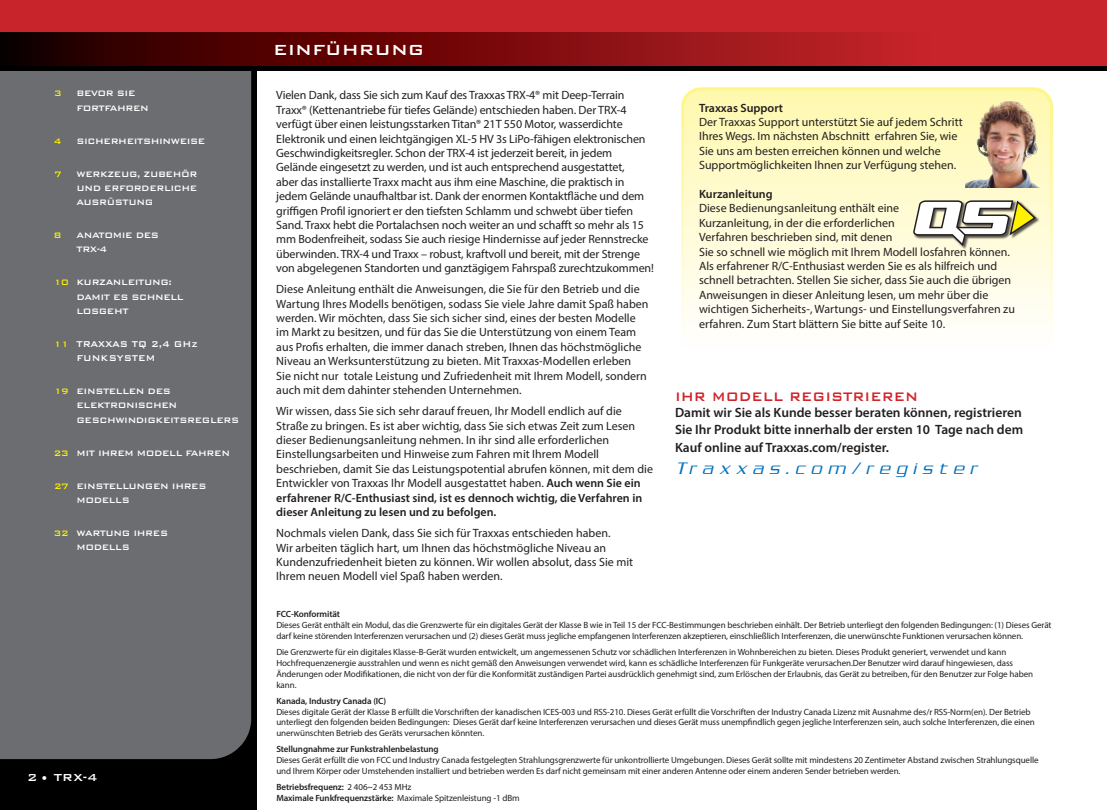
<style>
.page{position:relative;width:1107px;height:810px;background:#fff}
.page>*{position:absolute;margin:0;border:0;box-sizing:border-box;transform-origin:0 0}
.t1{font:500 19.5px "Bank Gothic BT";color:#fff}
.t2{font:italic 18px "Serpentine ICG Light";letter-spacing:.35em;color:#0072bc}
.t3{font:500 16.5px "Bank Gothic BT";color:#d1232a;scale:.91 1}
.t4{font:600 13.5px/16.6px "Myriad Pro";color:#231f20}
.t5{font:500 13.5px "Bank Gothic BT";color:#fff}
.t6{font:12px/14.4px "Myriad Pro";color:#231f20}
.t7{font:600 12px "Myriad Pro";color:#231f20}
.t8{font:500 11.25px/14.2px "Bank Gothic BT";color:#fff;scale:.9 1}
.t9{font:500 10.5px/14.2px "Bank Gothic BT";letter-spacing:-.04em;color:#fff;scale:.95 1}
.t10{font:500 10.5px "Bank Gothic BT";color:#fff101;scale:.95 1}
.t11{font:9px/10.8px "Myriad Pro";letter-spacing:-.01em;color:#231f20}
.t12{font:600 9px/10.8px "Myriad Pro";letter-spacing:-.01em;color:#231f20}
.s1{color:#fff101}
.s2{font-size:10.5px;color:#fff101}
.s3{font-weight:600}
.s4{font-weight:400}
</style>
<div class="page">
<div style="left:0;top:13px;width:256px;height:797px;background:#000"></div>
<div style="left:0;top:71px;width:251px;height:688px;background:#6c6d70"></div>
<div style="left:0;top:0;width:1107px;height:70px;background:#000"></div>
<div style="left:0;top:0;width:1107px;height:51px;background:#c8242b"></div>
<svg style="left:0;top:32px;width:1107px;height:34px;background:#7f0f12"></svg>
<svg style="left:685px;top:91px;width:364px;height:226px;background:#fffbd2"></svg>
<div style="left:681px;top:87px;width:372px;height:354px;border:3px solid #fff;border-radius:18px"></div>
<div style="left:913px;top:201px;width:127px;height:49px;background:#231f20;opacity:.75"></div>
<svg style="left:912px;top:199px;width:125px;height:49px"></svg>
<img style="left:965px;top:101px;width:75px;height:87px">
<p class="t10" style="left:54px;top:88px;width:10px">3</p>
<p class="t9" style="left:76px;top:86px;width:78px">BEVOR SIE<br>FORTFAHREN</p>
<p class="t10" style="left:54px;top:135px;width:10px">4</p>
<p class="t9" style="left:77px;top:134px;width:137px">SICHERHEITSHINWEISE</p>
<p class="t10" style="left:54px;top:168px;width:10px">7</p>
<p class="t9" style="left:76px;top:167px;width:129px;text-align:justify">WERKZEUG, ZUBEHÖR UND ERFORDERLICHE AUSRÜSTUNG</p>
<p class="t10" style="left:54px;top:230px;width:10px">8</p>
<p class="t9" style="left:76px;top:228px;width:88px">ANATOMIE DES<br>TRX-4</p>
<p class="t9" style="left:76px;top:275px;width:114px;text-indent:-23px"><span class="s1">10</span> KURZANLEITUNG:<br>DAMIT ES SCHNELL<br>LOSGEHT</p>
<p class="t8" style="left:76px;top:337px;width:136px;text-indent:-23px"><span class="s2">11</span> TRAXXAS TQ 2,4 GHz<br>FUNKSYSTEM</p>
<p class="t9" style="left:76px;top:384px;width:173px;text-indent:-22px"><span class="s1">19</span> EINSTELLEN DES<br>ELEKTRONISCHEN<br>GESCHWINDIGKEITSREGLERS</p>
<p class="t9" style="left:54px;top:446px;width:187px"><span class="s1">23</span> MIT IHREM MODELL FAHREN</p>
<p class="t9" style="left:76px;top:479px;width:138px;text-indent:-22px"><span class="s1">27</span> EINSTELLUNGEN IHRES<br>MODELLS</p>
<p class="t9" style="left:76px;top:526px;width:98px;text-indent:-23px"><span class="s1">32</span> WARTUNG IHRES<br>MODELLS</p>
<p class="t5" style="left:27px;top:770px;width:72px">2 • TRX-4</p>
<p class="t1" style="left:273px;top:40px;width:153px">EINFÜHRUNG</p>
<p class="t6" style="left:276px;top:88px;width:379px">Vielen Dank, dass Sie sich zum Kauf des Traxxas TRX-4® mit Deep-Terrain Traxx® (Kettenantriebe für tiefes Gelände) entschieden haben. Der TRX-4 verfügt über einen leistungsstarken Titan® 21T 550 Motor, wasserdichte Elektronik und einen leichtgängigen XL-5 HV 3s LiPo-fähigen elektronischen Geschwindigkeitsregler. Schon der TRX-4 ist jederzeit bereit, in jedem Gelände eingesetzt zu werden, und ist auch entsprechend ausgestattet,<br>aber das installierte Traxx macht aus ihm eine Maschine, die praktisch in jedem Gelände unaufhaltbar ist. Dank der enormen Kontaktfläche und dem griffigen Profil ignoriert er den tiefsten Schlamm und schwebt über tiefen Sand. Traxx hebt die Portalachsen noch weiter an und schafft so mehr als 15 mm Bodenfreiheit, sodass Sie auch riesige Hindernisse auf jeder Rennstrecke überwinden. TRX-4 und Traxx – robust, kraftvoll und bereit, mit der Strenge von abgelegenen Standorten und ganztägigem Fahrspaß zurechtzukommen!</p>
<p class="t6" style="left:276px;top:282px;width:374px">Diese Anleitung enthält die Anweisungen, die Sie für den Betrieb und die Wartung Ihres Modells benötigen, sodass Sie viele Jahre damit Spaß haben werden. Wir möchten, dass Sie sich sicher sind, eines der besten Modelle im Markt zu besitzen, und für das Sie die Unterstützung von einem Team aus Profis erhalten, die immer danach streben, Ihnen das höchstmögliche Niveau an Werksunterstützung zu bieten. Mit Traxxas-Modellen erleben Sie nicht nur totale Leistung und Zufriedenheit mit Ihrem Modell, sondern auch mit dem dahinter stehenden Unternehmen.</p>
<p class="t6" style="left:276px;top:404px;width:378px">Wir wissen, dass Sie sich sehr darauf freuen, Ihr Modell endlich auf die Straße zu bringen. Es ist aber wichtig, dass Sie sich etwas Zeit zum Lesen dieser Bedienungsanleitung nehmen. In ihr sind alle erforderlichen Einstellungsarbeiten und Hinweise zum Fahren mit Ihrem Modell beschrieben, damit Sie das Leistungspotential abrufen können, mit dem die Entwickler von Traxxas Ihr Modell ausgestattet haben. <span class="s3">Auch wenn Sie ein erfahrener R/C-Enthusiast sind, ist es dennoch wichtig, die Verfahren in dieser Anleitung zu lesen und zu befolgen.</span></p>
<p class="t6" style="left:276px;top:526px;width:358px">Nochmals vielen Dank, dass Sie sich für Traxxas entschieden haben.<br>Wir arbeiten täglich hart, um Ihnen das höchstmögliche Niveau an Kundenzufriedenheit bieten zu können. Wir wollen absolut, dass Sie mit Ihrem neuen Modell viel Spaß haben werden.</p>
<p class="t7" style="left:699px;top:100px;width:86px">Traxxas Support</p>
<p class="t6" style="left:699px;top:115px;width:265px">Der Traxxas Support unterstützt Sie auf jedem Schritt Ihres Wegs. Im nächsten Abschnitt erfahren Sie, wie Sie uns am besten erreichen können und welche Supportmöglichkeiten Ihnen zur Verfügung stehen.</p>
<p class="t7" style="left:699px;top:186px;width:75px">Kurzanleitung</p>
<p class="t6" style="left:699px;top:201px;width:317px">Diese Bedienungsanleitung enthält eine<br>Kurzanleitung, in der die erforderlichen<br>Verfahren beschrieben sind, mit denen<br>Sie so schnell wie möglich mit Ihrem Modell losfahren können.<br>Als erfahrener R/C-Enthusiast werden Sie es als hilfreich und schnell betrachten. Stellen Sie sicher, dass Sie auch die übrigen Anweisungen in dieser Anleitung lesen, um mehr über die wichtigen Sicherheits-, Wartungs- und Einstellungsverfahren zu erfahren. Zum Start blättern Sie bitte auf Seite 10.</p>
<p class="t3" style="left:675px;top:387px;width:269px">IHR MODELL REGISTRIEREN</p>
<p class="t4" style="left:675px;top:404px;width:350px">Damit wir Sie als Kunde besser beraten können, registrieren<br>Sie Ihr Produkt bitte innerhalb der ersten 10 Tage nach dem</p>
<p class="t4" style="left:675px;top:439px;width:216px">Kauf online auf Traxxas.com/register.</p>
<p class="t2" style="left:675px;top:459px;width:304px">Traxxas.com/register</p>
<p class="t12" style="left:276px;top:609px;width:65px">FCC-Konformität</p>
<p class="t11" style="left:276px;top:620px;width:777px">Dieses Gerät enthält ein Modul, das die Grenzwerte für ein digitales Gerät der Klasse B wie in Teil 15 der FCC-Bestimmungen beschrieben einhält. Der Betrieb unterliegt den folgenden Bedingungen: (1) Dieses Gerät darf keine störenden Interferenzen verursachen und (2) dieses Gerät muss jegliche empfangenen Interferenzen akzeptieren, einschließlich Interferenzen, die unerwünschte Funktionen verursachen können.</p>
<p class="t11" style="left:276px;top:647px;width:758px">Die Grenzwerte für ein digitales Klasse-B-Gerät wurden entwickelt, um angemessenen Schutz vor schädlichen Interferenzen in Wohnbereichen zu bieten. Dieses Produkt generiert, verwendet und kann Hochfrequenzenergie ausstrahlen und wenn es nicht gemäß den Anweisungen verwendet wird, kann es schädliche Interferenzen für Funkgeräte verursachen.Der Benutzer wird darauf hingewiesen, dass Änderungen oder Modifikationen, die nicht von der für die Konformität zuständigen Partei ausdrücklich genehmigt sind, zum Erlöschen der Erlaubnis, das Gerät zu betreiben, für den Benutzer zur Folge haben kann.</p>
<p class="t12" style="left:276px;top:695px;width:111px">Kanada, Industry Canada (IC)</p>
<p class="t11" style="left:276px;top:706px;width:760px">Dieses digitale Gerät der Klasse B erfüllt die Vorschriften der kanadischen ICES-003 und RSS-210. Dieses Gerät erfüllt die Vorschriften der Industry Canada Lizenz mit Ausnahme des/r RSS-Norm(en). Der Betrieb unterliegt den folgenden beiden Bedingungen: Dieses Gerät darf keine Interferenzen verursachen und dieses Gerät muss unempfindlich gegen jegliche Interferenzen sein, auch solche Interferenzen, die einen unerwünschten Betrieb des Geräts verursachen könnten.</p>
<p class="t12" style="left:276px;top:744px;width:164px">Stellungnahme zur Funkstrahlenbelastung</p>
<p class="t11" style="left:276px;top:755px;width:764px">Dieses Gerät erfüllt die von FCC und Industry Canada festgelegten Strahlungsgrenzwerte für unkontrollierte Umgebungen. Dieses Gerät sollte mit mindestens 20 Zentimeter Abstand zwischen Strahlungsquelle und Ihrem Körper oder Umstehenden installiert und betrieben werden Es darf nicht gemeinsam mit einer anderen Antenne oder einem anderen Sender betrieben werden.</p>
<p class="t12" style="left:276px;top:782px;width:245px">Betriebsfrequenz: <span class="s4">2 406~2 453 MHz<br></span>Maximale Funkfrequenzstärke: <span class="s4">Maximale Spitzenleistung -1 dBm</span></p>
</div>
